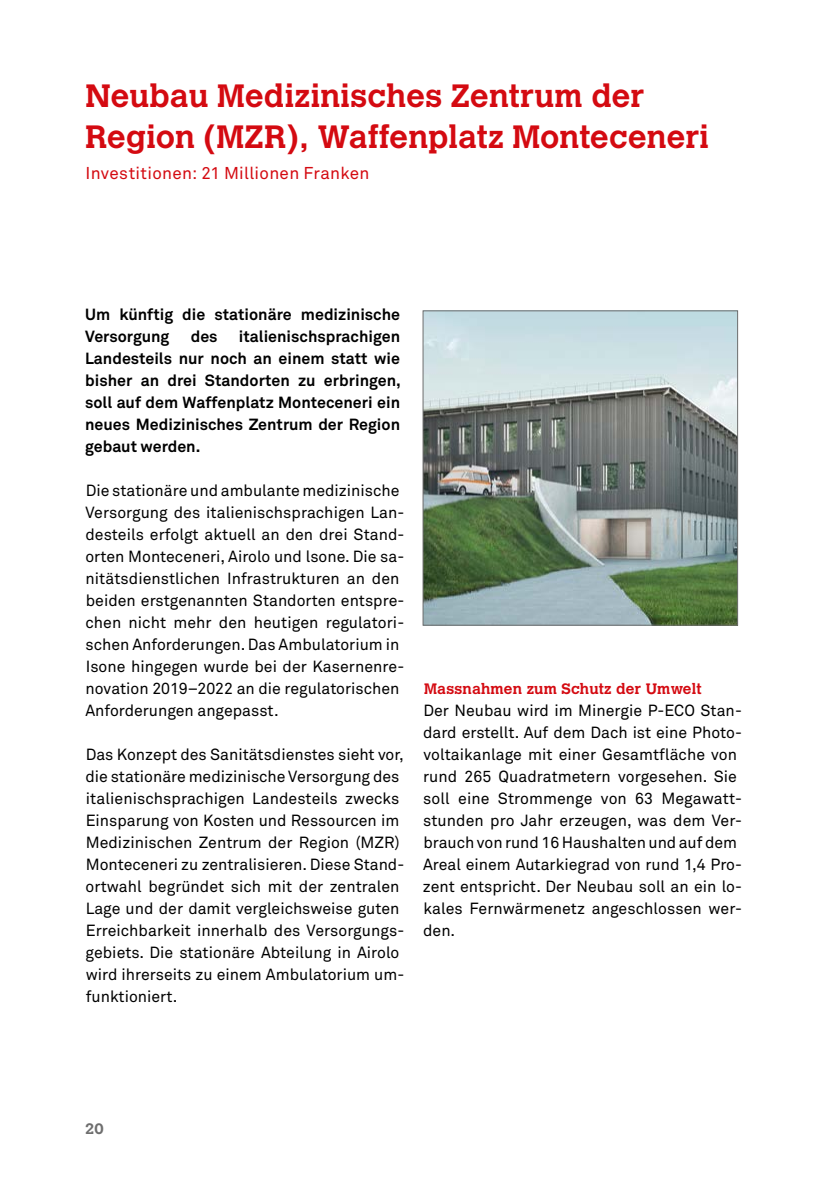
<style>
.page{position:relative;width:840px;height:1191px;background:#fff}
.page>*{position:absolute;margin:0;border:0;box-sizing:border-box;transform-origin:0 0}
.Titel{font:700 32px/40px "Calvert";letter-spacing:.005em;color:#d40a11}
.Untertitel{font:17px "Akkurat Pro";letter-spacing:.02em;color:#d40a11}
.Grundschrift{font:16px/22px "Akkurat Pro";color:#000}
.Lead{font:700 16px/22px "Akkurat Pro";color:#000}
.Zwischentitel{font:700 15px "Calvert";letter-spacing:.015em;color:#d40a11}
.t1{font:700 15px "Calvert";color:#6e6e6e}
</style>
<div class="page">
<img style="left:424px;top:313px;width:311px;height:310px">
<div style="left:422px;top:311px;width:315px;height:314px;border:1px solid #6e6e6e"></div>
<p class="Titel" style="left:85px;top:76px;width:624px">Neubau Medizinisches Zentrum der<br>Region (MZR), Waffenplatz Monteceneri</p>
<p class="Untertitel" style="left:86px;top:163px;width:285px">Investitionen: 21 Millionen Franken</p>
<p class="Lead" style="left:85px;top:303px;width:316px">Um künftig die stationäre medizinische<br>Versorgung</p>
<p class="Lead" style="left:85px;top:325px;width:317px;text-align:justify;text-indent:154px">italienischsprachigen Landesteils nur noch an einem statt wie bisher an drei Standorten zu erbringen, soll auf dem Waffenplatz Monteceneri ein neues Medizinisches Zentrum der Region gebaut werden.</p>
<p class="Grundschrift" style="left:85px;top:480px;width:320px">Die stationäre und ambulante medizinische Versorgung des italienischsprachigen Lan&shy;desteils erfolgt aktuell an den drei Stand&shy;orten Monteceneri, Airolo und lsone. Die sa&shy;nitätsdienstlichen Infrastrukturen an den beiden erstgenannten Standorten entspre&shy;chen nicht mehr den heutigen regulatori&shy;schen Anforderungen. Das Ambulatorium in Isone hingegen wurde bei der Kasernenre&shy;novation 2019–2022 an die regulatorischen Anforderungen angepasst.</p>
<p class="Grundschrift" style="left:85px;top:744px;width:320px">Das Konzept des Sanitätsdienstes sieht vor, die stationäre medizinische Versorgung des italienischsprachigen Landesteils zwecks Einsparung von Kosten und Ressourcen im Medizinischen Zentrum der Region (MZR)<br>Monteceneri zu zentralisieren. Diese Stand&shy;ortwahl begründet sich mit der zentralen Lage und der damit vergleichsweise guten Erreichbarkeit innerhalb des Versorgungs&shy;gebiets. Die stationäre Abteilung in Airolo wird ihrerseits zu einem Ambulatorium um&shy;funktioniert.</p>
<p class="Lead" style="left:191px;top:325px;width:28px">des</p>
<p class="Zwischentitel" style="left:424px;top:679px;width:279px">Massnahmen zum Schutz der Umwelt</p>
<p class="Grundschrift" style="left:422px;top:700px;width:320px">Der Neubau wird im Minergie P-ECO Stan&shy;dard erstellt. Auf dem Dach ist eine Photo&shy;voltaikanlage mit einer Gesamtfläche von rund 265 Quadratmetern vorgesehen. Sie soll eine Strommenge von 63 Megawatt&shy;stunden pro Jahr erzeugen, was dem Ver&shy;brauch von rund 16 Haushalten und auf dem Areal einem Autarkiegrad von rund 1,4 Pro&shy;zent entspricht. Der Neubau soll an ein lo&shy;kales Fernwärmenetz angeschlossen wer&shy;den.</p>
<p class="t1" style="left:85px;top:1119px;width:20px">20</p>
</div>
